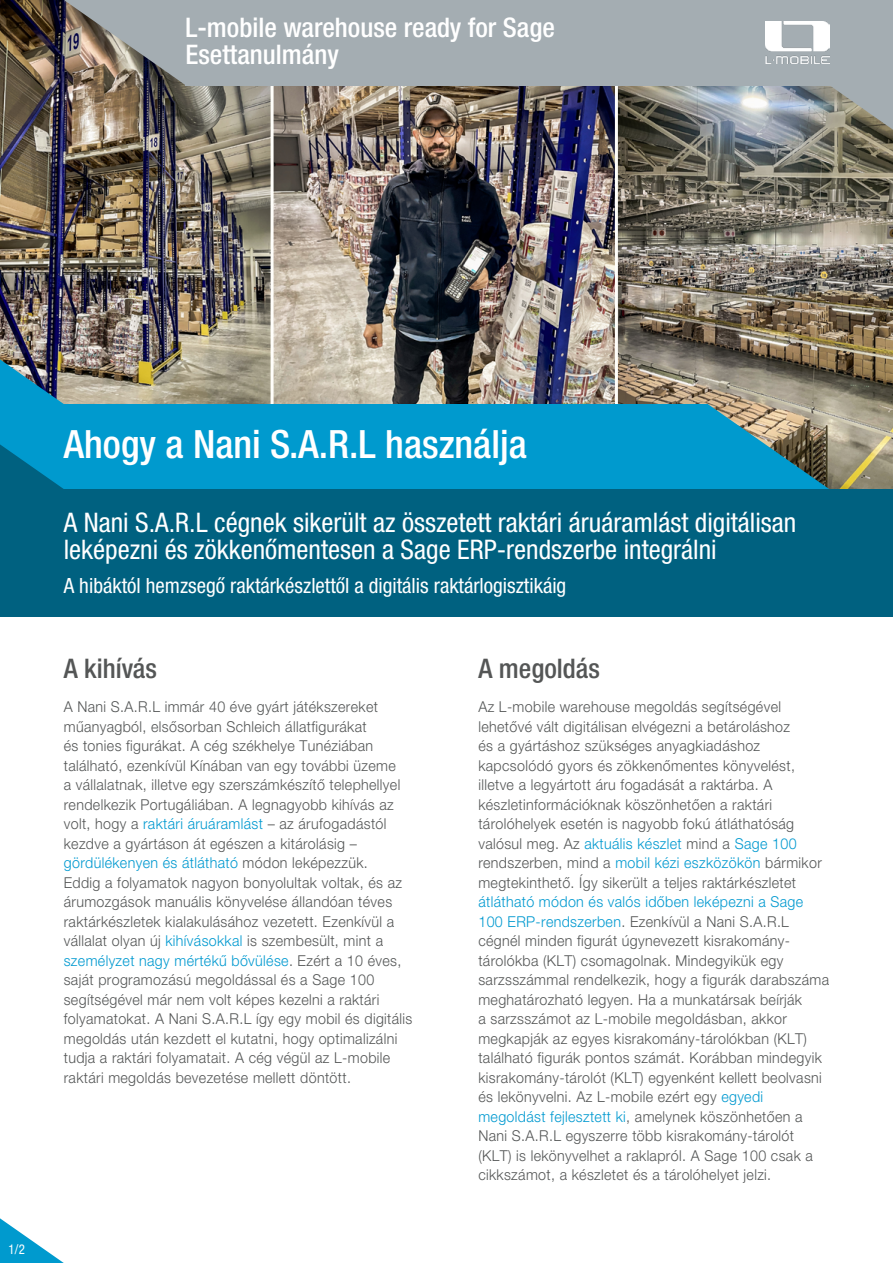
<style>
.page{position:relative;width:893px;height:1263px;background:#fff}
.page>*{position:absolute;margin:0;border:0;box-sizing:border-box;transform-origin:0 0}
.t1{font:500 condensed 39px "Helvetica Neue LT Pro";color:#fff}
.t2{font:condensed 27px/27px "Helvetica Neue LT Pro";color:#fff}
.t3{font:500 condensed 27px/27px "Helvetica Neue LT Pro";color:#fff}
.t4{font:500 condensed 27px "Helvetica Neue LT Pro";color:#545656}
.t5{font:condensed 21px "Helvetica Neue LT Pro";color:#fff}
.t6{font:300 15px/19.5px "Helvetica Neue LT Pro";letter-spacing:.025em;color:#545656;scale:.95 1}
.t7{font:condensed 13.5px "Helvetica Neue LT Pro";color:#fff;scale:.95 1}
.s1{color:#0099d0}
</style>
<div class="page">
<img style="left:274px;top:85px;width:341px;height:319px">
<img style="left:0;top:0;width:271px;height:404px">
<img style="left:618px;top:85px;width:275px;height:404px">
<hr style="left:271px;top:3px;width:3px;height:487px;background:#fffefa">
<hr style="left:615px;top:1px;width:3px;height:487px;background:#fffefa">
<svg style="left:829px;top:85px;width:64px;height:60px;background:#8c8c81"></svg>
<img style="left:64px;top:0;width:121px;height:85px">
<div style="left:185px;top:0;width:708px;height:85px;background:#a4adb2"></div>
<img style="left:765px;top:21px;width:64px;height:43px">
<svg style="left:0;top:1218px;width:64px;height:45px"></svg>
<svg style="left:708px;top:404px;width:122px;height:85px;background:#4b909c"></svg>
<div style="left:0;top:404px;width:708px;height:85px;background:#009ace"></div>
<div style="left:0;top:489px;width:893px;height:128px;background:#006180"></div>
<svg style="left:0;top:359px;width:64px;height:130px"></svg>
<h2 class="t3" style="left:185px;top:14px;width:371px">L-mobile warehouse ready for Sage<br>Esettanulmány</h2>
<p class="t7" style="left:9px;top:1242px;width:19px">1/2</p>
<h1 class="t1" style="left:64px;top:421px;width:464px">Ahogy a Nani S.A.R.L használja</h1>
<h2 class="t2" style="left:64px;top:509px;width:734px">A Nani S.A.R.L cégnek sikerült az összetett raktári áruáramlást digitálisan leképezni és zökkenőmentesen a Sage ERP-rendszerbe integrálni</h2>
<h3 class="t5" style="left:64px;top:573px;width:504px">A hibáktól hemzsegő raktárkészlettől a digitális raktárlogisztikáig</h3>
<h2 class="t4" style="left:64px;top:653px;width:95px">A kihívás</h2>
<p class="t6" style="left:64px;top:697px;width:369px">A Nani S.A.R.L immár 40 éve gyárt játékszereket műanyagból, elsősorban Schleich állatfigurákat<br>és tonies figurákat. A cég székhelye Tunéziában található, ezenkívül Kínában van egy további üzeme<br>a vállalatnak, illetve egy szerszámkészítő telephellyel rendelkezik Portugáliában. A legnagyobb kihívás az volt, hogy a <span class="s1">raktári áruáramlást</span> – az árufogadástól kezdve a gyártáson át egészen a kitárolásig – <span class="s1">gördülékenyen és átlátható</span> módon leképezzük.<br>Eddig a folyamatok nagyon bonyolultak voltak, és az árumozgások manuális könyvelése állandóan téves raktárkészletek kialakulásához vezetett. Ezenkívül a vállalat olyan új <span class="s1">kihívásokkal</span> is szembesült, mint a <span class="s1">személyzet nagy mértékű bővülése</span>. Ezért a 10 éves, saját programozású megoldással és a Sage 100 segítségével már nem volt képes kezelni a raktári folyamatokat. A Nani S.A.R.L így egy mobil és digitális megoldás után kezdett el kutatni, hogy optimalizálni tudja a raktári folyamatait. A cég végül az L-mobile raktári megoldás bevezetése mellett döntött.</p>
<h2 class="t4" style="left:478px;top:653px;width:123px">A megoldás</h2>
<p class="t6" style="left:478px;top:697px;width:363px">Az L-mobile warehouse megoldás segítségével lehetővé vált digitálisan elvégezni a betároláshoz<br>és a gyártáshoz szükséges anyagkiadáshoz kapcsolódó gyors és zökkenőmentes könyvelést, illetve a legyártott áru fogadását a raktárba. A készletinformációknak köszönhetően a raktári tárolóhelyek esetén is nagyobb fokú átláthatóság valósul meg. Az <span class="s1">aktuális készlet</span> mind a <span class="s1">Sage 100 </span>rendszerben, mind a <span class="s1">mobil kézi eszközökön</span> bármikor megtekinthető. Így sikerült a teljes raktárkészletet</p>
<p class="t6" style="left:478px;top:892px;width:371px"><span class="s1">átlátható módon és valós időben leképezni a Sage 100 ERP-rendszerben</span>. Ezenkívül a Nani S.A.R.L cégnél minden figurát úgynevezett kisrakomány&shy;tárolókba (KLT) csomagolnak. Mindegyikük egy sarzsszámmal rendelkezik, hogy a figurák darabszáma meghatározható legyen. Ha a munkatársak beírják<br>a sarzsszámot az L-mobile megoldásban, akkor megkapják az egyes kisrakomány-tárolókban (KLT) található figurák pontos számát. Korábban mindegyik kisrakomány-tárolót (KLT) egyenként kellett beolvasni és lekönyvelni. Az L-mobile ezért egy <span class="s1">egyedi megoldást fejlesztett ki</span>, amelynek köszönhetően a Nani S.A.R.L egyszerre több kisrakomány-tárolót (KLT) is lekönyvelhet a raklapról. A Sage 100 csak a cikkszámot, a készletet és a tárolóhelyet jelzi.</p>
</div>
